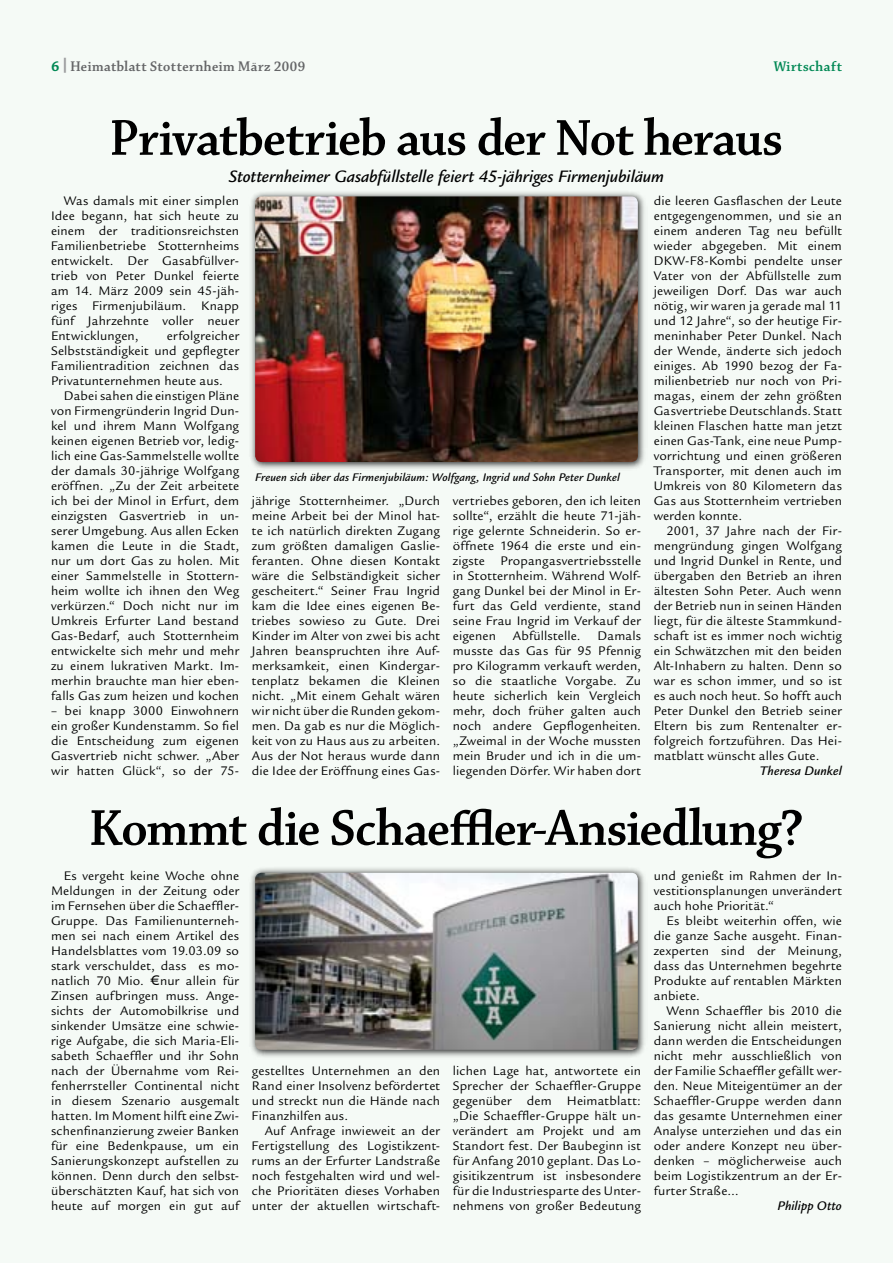
<style>
.page{position:relative;width:893px;height:1263px;background:#f5faf6}
.page>*{position:absolute;margin:0;border:0;box-sizing:border-box;transform-origin:0 0}
.t1{font:54px "Chaparral Pro Semibold Disp";letter-spacing:-.01em;color:#000}
.t2{font:italic 500 18px "Legacy Sans";letter-spacing:-.005em;color:#000}
.t3{font:15px "Chaparral Pro Semibold Disp";letter-spacing:.03em;color:#646567}
.t4{font:15px "Chaparral Pro Semibold Disp";letter-spacing:.04em;color:#008854}
.t5{font:13.5px/15px "Legacy Sans";letter-spacing:.015em;color:#000;text-align:justify}
.t6{font:italic 500 13.5px "Legacy Sans";letter-spacing:.01em;color:#000}
.t7{font:italic 500 12px "Legacy Sans";letter-spacing:.01em;color:#000}
.s1{font-family:"Legacy Sans";font-weight:700;color:#9c9d9f}
</style>
<div class="page">
<div style="left:248px;top:866px;width:399px;height:193px;background:#000;opacity:.85"></div>
<img style="left:255px;top:873px;width:383px;height:177px;border-radius:6px">
<div style="left:248px;top:190px;width:399px;height:280px;background:#000;opacity:.85"></div>
<img style="left:255px;top:196px;width:383px;height:266px;border-radius:6px">
<p class="t3" style="left:62px;top:58px;width:245px"><span class="s1">|</span>Heimatblatt Stotternheim März 2009</p>
<p class="t4" style="left:774px;top:58px;width:70px">Wirtschaft</p>
<h1 class="t1" style="left:110px;top:109px;width:674px">Privatbetrieb aus der Not heraus</h1>
<p class="t5" style="left:51px;top:193px;width:190px;text-indent:13px">Was damals mit einer simplen Idee begann, hat sich heute zu einem der traditionsreichsten Familienbetriebe Stotternheims entwickelt. Der Gasabfüllver&shy;trieb von Peter Dunkel feierte am 14. März 2009 sein 45-jäh&shy;riges Firmenjubiläum. Knapp fünf Jahrzehnte voller neuer Entwicklungen,</p>
<h2 class="t2" style="left:229px;top:166px;width:437px">Stotternheimer Gasabfüllstelle feiert 45-jähriges Firmenjubiläum</h2>
<p class="t5" style="left:654px;top:193px;width:190px">die leeren Gasflaschen der Leute entgegengenommen, und sie an einem anderen Tag neu befüllt wieder abgegeben. Mit einem DKW-F8-Kombi pendelte unser Vater von der Abfüllstelle zum jeweiligen Dorf. Das war auch nötig, wir waren ja gerade mal 11 und 12 Jahre“, so der heutige Fir&shy;meninhaber Peter Dunkel. Nach der Wende, änderte sich jedoch einiges. Ab 1990 bezog der Fa&shy;milienbetrieb nur noch von Pri&shy;magas, einem der zehn größten Gasvertriebe Deutschlands. Statt kleinen Flaschen hatte man jetzt einen Gas-Tank, eine neue Pump&shy;vorrichtung und einen größeren Transporter, mit denen auch im Umkreis von 80 Kilometern das Gas aus Stotternheim vertrieben werden konnte.</p>
<p class="t5" style="left:654px;top:523px;width:190px;text-indent:13px">2001, 37 Jahre nach der Fir&shy;mengründung gingen Wolfgang und Ingrid Dunkel in Rente, und übergaben den Betrieb an ihren ältesten Sohn Peter. Auch wenn der Betrieb nun in seinen Händen liegt, für die älteste Stammkund&shy;schaft ist es immer noch wichtig ein Schwätzchen mit den beiden Alt-Inhabern zu halten. Denn so war es schon immer, und so ist es auch noch heut. So hofft auch Peter Dunkel den Betrieb seiner Eltern bis zum Rentenalter er&shy;folgreich fortzuführen. Das Hei&shy;matblatt wünscht alles Gute.</p>
<p class="t6" style="left:760px;top:763px;width:84px">Theresa Dunkel</p>
<h1 class="t1" style="left:90px;top:799px;width:715px">Kommt die Schaeffler-Ansiedlung?</h1>
<p class="t5" style="left:51px;top:328px;width:190px;text-indent:116px">erfolgreicher Selbstständigkeit und gepflegter Familientradition zeichnen das Privatunternehmen heute aus.</p>
<p class="t5" style="left:51px;top:388px;width:190px;text-indent:13px">Dabei sahen die einstigen Pläne von Firmengründerin Ingrid Dun&shy;kel und ihrem Mann Wolfgang keinen eigenen Betrieb vor, ledig&shy;lich eine Gas-Sammelstelle wollte der damals 30-jährige Wolfgang eröffnen. „Zu der Zeit arbeitete ich bei der Minol in Erfurt, dem einzigsten Gasvertrieb in un&shy;serer Umgebung. Aus allen Ecken kamen die Leute in die Stadt, nur um dort Gas zu holen. Mit einer Sammelstelle in Stottern&shy;heim wollte ich ihnen den Weg verkürzen.“ Doch nicht nur im Umkreis Erfurter Land bestand Gas-Bedarf, auch Stotternheim entwickelte sich mehr und mehr zu einem lukrativen Markt. Im&shy;merhin brauchte man hier eben&shy;falls Gas zum heizen und kochen</p>
<p class="t5" style="left:51px;top:703px;width:190px">– bei knapp 3000 Einwohnern ein großer Kundenstamm. So fiel die Entscheidung zum eigenen Gasvertrieb nicht schwer. „Aber wir hatten Glück“, so der 75-</p>
<p class="t7" style="left:255px;top:471px;width:366px">Freuen sich über das Firmenjubiläum: Wolfgang, Ingrid und Sohn Peter Dunkel</p>
<p class="t5" style="left:252px;top:493px;width:190px">jährige Stotternheimer. „Durch meine Arbeit bei der Minol hat&shy;te ich natürlich direkten Zugang zum größten damaligen Gaslie&shy;feranten. Ohne diesen Kontakt wäre die Selbständigkeit sicher gescheitert.“ Seiner Frau Ingrid kam die Idee eines eigenen Be&shy;triebes sowieso zu Gute. Drei Kinder im Alter von zwei bis acht Jahren beanspruchten ihre Auf&shy;merksamkeit, einen Kindergar&shy;tenplatz bekamen die Kleinen nicht. „Mit einem Gehalt wären wir nicht über die Runden gekom&shy;men. Da gab es nur die Möglich&shy;keit von zu Haus aus zu arbeiten.<br>Aus der Not heraus wurde dann die Idee der Eröffnung eines Gas-</p>
<p class="t5" style="left:453px;top:493px;width:190px">vertriebes geboren, den ich leiten sollte“, erzählt die heute 71-jäh&shy;rige gelernte Schneiderin. So er&shy;öffnete 1964 die erste und ein&shy;zigste Propangasvertriebsstelle in Stotternheim. Während Wolf&shy;gang Dunkel bei der Minol in Er&shy;furt das Geld verdiente, stand seine Frau Ingrid im Verkauf der eigenen Abfüllstelle. Damals musste das Gas für 95 Pfennig pro Kilogramm verkauft werden, so die staatliche Vorgabe. Zu heute sicherlich kein Vergleich mehr, doch früher galten auch noch andere Gepflogenheiten. „Zweimal in der Woche mussten mein Bruder und ich in die um&shy;liegenden Dörfer. Wir haben dort</p>
<p class="t5" style="left:51px;top:868px;width:190px;text-indent:13px">Es vergeht keine Woche ohne Meldungen in der Zeitung oder im Fernsehen über die Schaeffler-Gruppe. Das Familienunterneh&shy;men sei nach einem Artikel des Handelsblattes vom 19.03.09 so stark verschuldet, dass es mo&shy;natlich 70 Mio. € nur allein für Zinsen aufbringen muss. Ange&shy;sichts der Automobilkrise und sinkender Umsätze eine schwie&shy;rige Aufgabe, die sich Maria-Eli&shy;sabeth Schaeffler und ihr Sohn nach der Übernahme vom Rei&shy;fenherrsteller Continental nicht in diesem Szenario ausgemalt hatten. Im Moment hilft eine Zwi&shy;schenfinanzierung zweier Banken für eine Bedenkpause, um ein Sanierungskonzept aufstellen zu können. Denn durch den selbst&shy;überschätzten Kauf, hat sich von heute auf morgen ein gut auf</p>
<p class="t5" style="left:252px;top:1063px;width:190px">gestelltes Unternehmen an den Rand einer Insolvenz befördertet und streckt nun die Hände nach Finanzhilfen aus.</p>
<p class="t5" style="left:252px;top:1123px;width:190px;text-indent:13px">Auf Anfrage inwieweit an der Fertigstellung des Logistikzent&shy;rums an der Erfurter Landstraße noch festgehalten wird und wel&shy;che Prioritäten dieses Vorhaben unter der aktuellen wirtschaft-</p>
<p class="t5" style="left:453px;top:1063px;width:190px">lichen Lage hat, antwortete ein Sprecher der Schaeffler-Gruppe gegenüber dem Heimatblatt: „Die Schaeffler-Gruppe hält un&shy;verändert am Projekt und am Standort fest. Der Baubeginn ist für Anfang 2010 geplant. Das Lo&shy;gisitikzentrum ist insbesondere für die Industriesparte des Unter&shy;nehmens von großer Bedeutung</p>
<p class="t5" style="left:654px;top:868px;width:190px">und genießt im Rahmen der In&shy;vestitionsplanungen unverändert auch hohe Priorität.“</p>
<p class="t5" style="left:654px;top:913px;width:190px;text-indent:13px">Es bleibt weiterhin offen, wie die ganze Sache ausgeht. Finan&shy;zexperten sind der Meinung, dass das Unternehmen begehrte Produkte auf rentablen Märkten anbiete.</p>
<p class="t5" style="left:654px;top:1003px;width:190px;text-indent:13px">Wenn Schaeffler bis 2010 die Sanierung nicht allein meistert, dann werden die Entscheidungen nicht mehr ausschließlich von der Familie Schaeffler gefällt wer&shy;den. Neue Miteigentümer an der Schaeffler-Gruppe werden dann das gesamte Unternehmen einer Analyse unterziehen und das ein oder andere Konzept neu über&shy;denken – möglicherweise auch beim Logistikzentrum an der Er&shy;furter Straße…</p>
<p class="t6" style="left:778px;top:1198px;width:66px">Philipp Otto</p>
</div>
